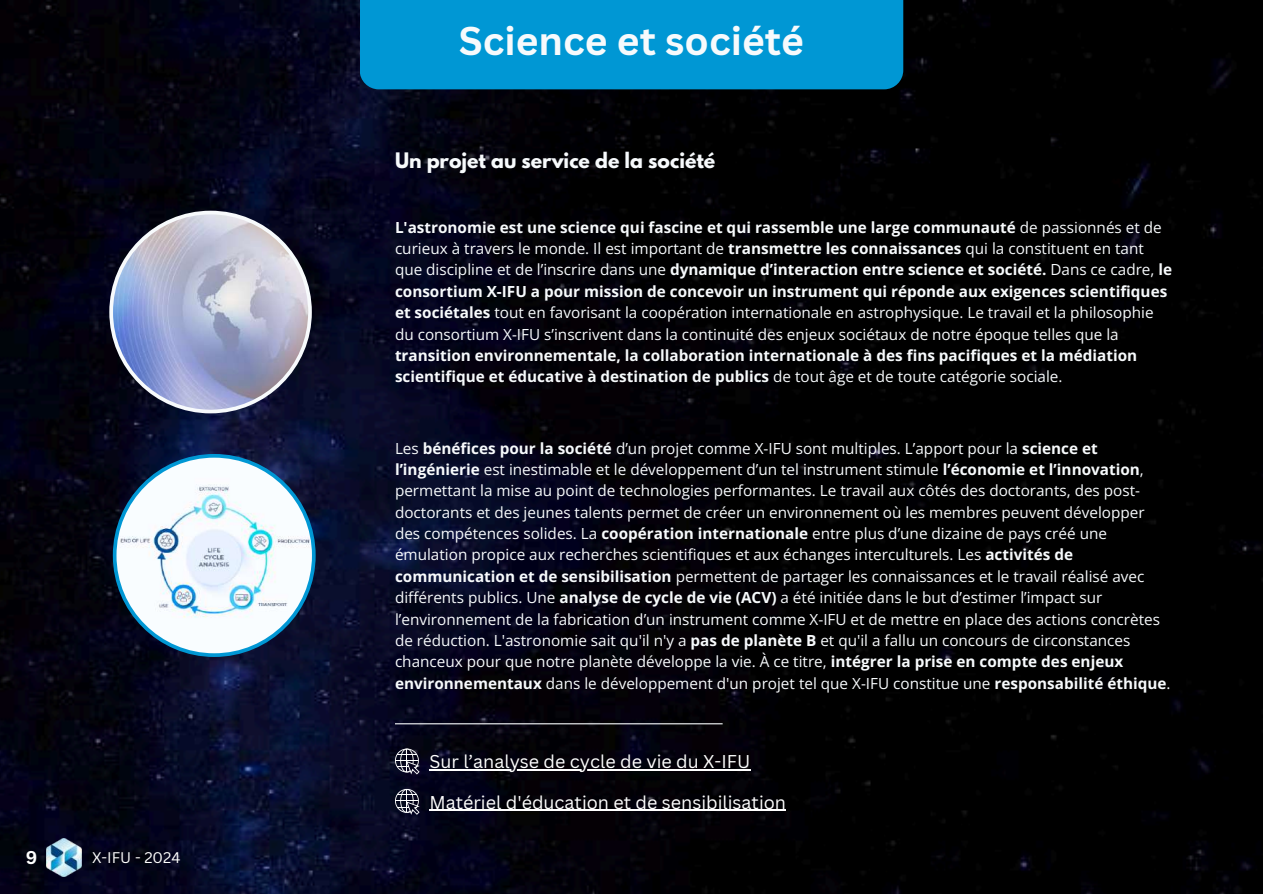
<style>
.page{position:relative;width:1263px;height:894px;background:#fff}
.page>*{position:absolute;margin:0;border:0;box-sizing:border-box;transform-origin:0 0}
.t1{font:700 39px "Canva Sans";color:#f7fafc}
.t2{font:700 18.9px "League Spartan";color:#f7fafc}
.t3{font:18px "Canva Sans";color:#fff}
.t4{font:700 18px "Canva Sans";color:#fff}
.t5{font:15.3px/21.3px "Open Sans";color:#f7fafc}
.t6{font:700 15.3px/21.3px "Open Sans";color:#f7fafc}
.t7{font:15px "Canva Sans";color:#fff}
.s1{font-weight:700}
.s2{font-weight:400}
</style>
<div class="page">
<img style="left:0;top:0;width:1263px;height:893px">
<div style="left:360px;top:0;width:543px;height:89px;background:#0097d4"></div>
<img style="left:47px;top:837px;width:34px;height:39px">
<hr style="left:395px;top:723px;width:328px;height:1px;background:#f7fafc">
<svg style="left:395px;top:748px;width:25px;height:26px"></svg>
<hr style="left:429px;top:769px;width:321px;height:1px;background:#fff">
<svg style="left:395px;top:788px;width:25px;height:26px"></svg>
<hr style="left:429px;top:809px;width:357px;height:1px;background:#fff">
<svg style="left:109px;top:211px;width:203px;height:202px;background:#8c90ac"></svg>
<svg style="left:113px;top:454px;width:203px;height:202px"></svg>
<p class="t4" style="left:26px;top:844px;width:13px">9</p>
<p class="t7" style="left:92px;top:846px;width:90px">X-IFU - 2024</p>
<h1 class="t1" style="left:459px;top:13px;width:346px">Science et société</h1>
<p class="t2" style="left:395px;top:151px;width:322px">Un projet au service de la société</p>
<p class="t5" style="left:395px;top:216px;width:779px"><span class="s1">L'astronomie est une science qui fascine et qui rassemble une large communauté</span> de passionnés et de curieux à travers le monde. Il est important de <span class="s1">transmettre les connaissances</span> qui la constituent en tant que discipline et de l’inscrire dans une <span class="s1">dynamique d’interaction entre science et société.</span> Dans ce cadre, <span class="s1">le consortium X-IFU a pour mission de concevoir un instrument qui réponde aux exigences scientifiques et sociétales</span> tout en favorisant la coopération internationale en astrophysique. Le travail et la philosophie du consortium X-IFU s’inscrivent dans la continuité des enjeux sociétaux de notre époque telles que la</p>
<p class="t6" style="left:395px;top:344px;width:744px">transition environnementale, la collaboration internationale à des fins pacifiques et la médiation scientifique et éducative à destination de publics <span class="s2">de tout âge et de toute catégorie sociale.</span></p>
<p class="t5" style="left:395px;top:437px;width:777px">Les <span class="s1">bénéfices pour la société</span> d’un projet comme X-IFU sont multiples. L’apport pour la <span class="s1">science et l’ingénierie</span> est inestimable et le développement d’un tel instrument stimule <span class="s1">l’économie et l’innovation</span>, permettant la mise au point de technologies performantes. Le travail aux côtés des doctorants, des post&shy;doctorants et des jeunes talents permet de créer un environnement où les membres peuvent développer des compétences solides. La <span class="s1">coopération internationale</span> entre plus d’une dizaine de pays créé une émulation propice aux recherches scientifiques et aux échanges interculturels. Les <span class="s1">activités de communication et de sensibilisation</span> permettent de partager les connaissances et le travail réalisé avec différents publics. Une <span class="s1">analyse de cycle de vie (ACV)</span> a été initiée dans le but d’estimer l’impact sur l’environnement de la fabrication d’un instrument comme X-IFU et de mettre en place des actions concrètes de réduction. L'astronomie sait qu'il n'y a <span class="s1">pas de planète B</span> et qu'il a fallu un concours de circonstances chanceux pour que notre planète développe la vie. À ce titre, <span class="s1">intégrer la prise en compte des enjeux environnementaux</span> dans le développement d'un projet tel que X-IFU constitue une <span class="s1">responsabilité éthique</span>.</p>
<p class="t3" style="left:429px;top:748px;width:322px">Sur l’analyse de cycle de vie du X-IFU</p>
<p class="t3" style="left:429px;top:789px;width:358px">Matériel d'éducation et de sensibilisation</p>
</div>
